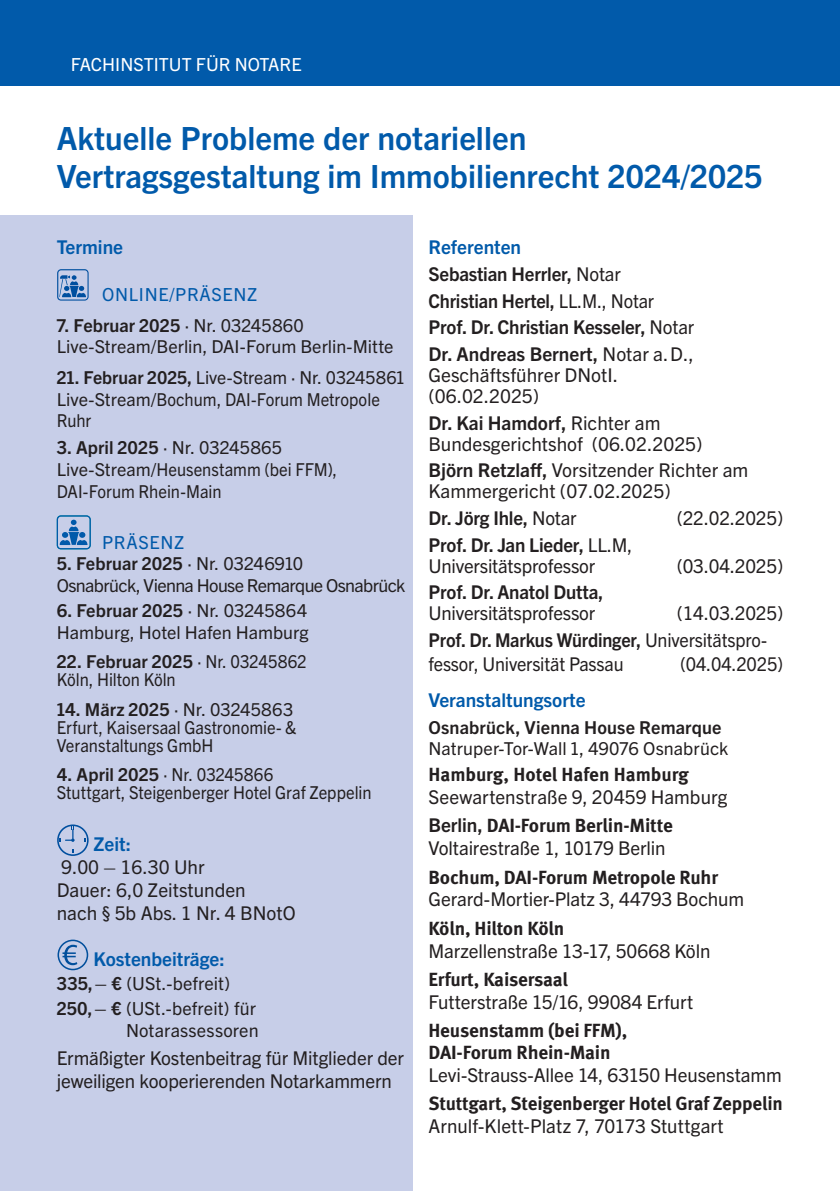
<style>
.page{position:relative;width:840px;height:1191px;background:#fff}
.page>*{position:absolute;margin:0;border:0;box-sizing:border-box;transform-origin:0 0}
.Titel_12_5_15pt_bold{font:700 32px/38.4px "Trade Gothic Next LT Pro";color:#015aaa}
.Fließtext{font:19px/22.8px "Trade Gothic Next LT Pro";letter-spacing:-.005em;color:#231f20}
.Fließtext-2{font:700 19px/22.4px "Meta OT";letter-spacing:-.01em;color:#231f20}
.Fließtext-3{font:19px/24px "Trade Gothic Next LT Pro";letter-spacing:-.005em;color:#231f20;scale:.95 1}
.Fließtext-4{font:700 19px "Trade Gothic Next LT Pro";letter-spacing:-.01em;color:#231f20}
.Fließtext-5{font:700 19px "Trade Gothic Next LT Pro";letter-spacing:-.01em;color:#231f20;scale:.95 1}
.Fließtext_Bold_Linie_unten{font:700 19px "Trade Gothic Next LT Pro";color:#015aaa}
.Fließtext-6{font:700 19px "Trade Gothic Next LT Pro";color:#015aaa}
.Titel_12_5_15pt_bold-2{font:700 19px "Trade Gothic Next LT Pro";color:#015aaa}
.t1{font:18px/21.6px "Trade Gothic Next LT Pro";letter-spacing:.005em;color:#231f20;text-align:right}
.t2{font:18px "Trade Gothic Next LT Pro";color:#fff}
.t3{font:18px "Trade Gothic Next LT Pro";letter-spacing:.04em;color:#015aaa}
.t4{font:17.8px/21.6px "Trade Gothic Next LT Pro";color:#231f20}
.t5{font:17.8px/18px "Trade Gothic Next LT Pro";color:#231f20;scale:.93 1}
.t6{font:17.8px/21.6px "Trade Gothic Next LT Pro";letter-spacing:-.035em;color:#231f20}
.t7{font:700 17.8px "Trade Gothic Next LT Pro";letter-spacing:.01em;color:#231f20}
.s1{font-weight:700}
.s2{font-weight:700;font-size:18px}
.s3{font-weight:700;color:#015aaa}
.s4{font-weight:400}
.s5{font-family:"Meta OT";font-weight:700}
.s6{font-family:"Trade Gothic Next LT Pro";font-weight:400}
</style>
<div class="page">
<div style="left:0;top:215px;width:412px;height:976px;background:#c7cee8"></div>
<div style="left:0;top:0;width:839px;height:85px;background:#015aaa"></div>
<svg style="left:57px;top:269px;width:32px;height:31px"></svg>
<svg style="left:57px;top:515px;width:34px;height:34px"></svg>
<svg style="left:57px;top:824px;width:32px;height:31px"></svg>
<svg style="left:57px;top:939px;width:31px;height:31px"></svg>
<p class="t2" style="left:71px;top:52px;width:232px">FACHINSTITUT FÜR NOTARE</p>
<p class="Titel_12_5_15pt_bold" style="left:57px;top:117px;width:707px">Aktuelle Probleme der notariellen<br>Vertragsgestaltung im Immobilienrecht 2024/2025</p>
<p class="Fließtext_Bold_Linie_unten" style="left:57px;top:234px;width:68px">Termine</p>
<p class="t3" style="left:102px;top:282px;width:157px">ONLINE/PRÄSENZ</p>
<p class="t4" style="left:57px;top:313px;width:338px"><span class="s1">7. Februar 2025</span> · Nr. 03245860<br>Live-Stream/Berlin, DAI-Forum Berlin-Mitte</p>
<p class="t4" style="left:57px;top:365px;width:349px"><span class="s1">21. Februar 2025,</span> Live-Stream · Nr. 03245861<br>Live-Stream/Bochum, DAI-Forum Metropole<br>Ruhr</p>
<p class="t4" style="left:57px;top:436px;width:282px"><span class="s2">3</span><span class="s1">. April 2025</span> · Nr. 03245865<br>Live-Stream/Heusenstamm (bei FFM),<br>DAI-Forum Rhein-Main</p>
<p class="t3" style="left:102px;top:530px;width:84px">PRÄSENZ</p>
<p class="t6" style="left:57px;top:552px;width:350px"><span class="s1">5. Februar 2025</span> · Nr. 03246910<br>Osnabrück, Vienna House Remarque Osnabrück</p>
<p class="t4" style="left:57px;top:598px;width:253px"><span class="s1">6. Februar 2025</span> · Nr. 03245864<br>Hamburg, Hotel Hafen Hamburg</p>
<p class="t5" style="left:57px;top:651px;width:270px"><span class="s1">22. Februar 2025</span> · Nr. 03245862<br>Köln, Hilton Köln</p>
<p class="t4" style="left:57px;top:699px;width:241px;line-height:18px"><span class="s2">14</span><span class="s1">. März 2025</span> · Nr. 03245863<br>Erfurt, Kaisersaal Gastronomie- &amp;<br>Veranstaltungs GmbH</p>
<p class="t5" style="left:57px;top:764px;width:340px"><span class="s1">4. April 2025</span> · Nr. 03245866<br>Stuttgart, Steigenberger Hotel Graf Zeppelin</p>
<p class="Fließtext" style="left:61px;top:831px;width:145px;text-indent:32px"><span class="s3">Zeit:<br></span>9.00 – 16.30 Uhr</p>
<p class="Fließtext" style="left:57px;top:877px;width:240px">Dauer: 6,0 Zeitstunden<br>nach § 5b Abs. 1 Nr. 4 BNotO</p>
<p class="Fließtext-6" style="left:93px;top:946px;width:133px">Kostenbeiträge:</p>
<p class="t1" style="left:57px;top:972px;width:175px"><span class="s1">335,– €</span> (USt.-befreit)</p>
<p class="t1" style="left:57px;top:996px;width:203px"><span class="s1">250,– €</span> (USt.-befreit) für<br>Notarassessoren</p>
<p class="Fließtext" style="left:57px;top:1045px;width:348px">Ermäßigter Kostenbeitrag für Mitglieder der jeweiligen kooperierenden Notarkammern</p>
<p class="Titel_12_5_15pt_bold-2" style="left:428px;top:234px;width:94px">Referenten</p>
<p class="Fließtext-4" style="left:428px;top:261px;width:194px">Sebastian Herrler, <span class="s4">Notar</span></p>
<p class="Fließtext-5" style="left:428px;top:287px;width:239px">Christian Hertel, <span class="s4">LL.M., Notar</span></p>
<p class="Fließtext-4" style="left:428px;top:314px;width:267px">Prof. Dr. Christian Kesseler, <span class="s4">Notar</span></p>
<p class="Fließtext" style="left:428px;top:342px;width:266px;line-height:21px"><span class="s1">Dr. Andreas Bernert,</span> Notar a.D.,<br>Geschäftsführer DNotI. (06.02.2025)</p>
<p class="Fließtext" style="left:428px;top:411px;width:275px;line-height:21px"><span class="s1">Dr. Kai Hamdorf,</span> Richter am<br>Bundesgerichtshof (06.02.2025)</p>
<p class="Fließtext" style="left:428px;top:459px;width:321px;line-height:21px"><span class="s1">Björn Retzlaff,</span> Vorsitzender Richter am<br>Kammergericht (07.02.2025)</p>
<p class="Fließtext-4" style="left:428px;top:505px;width:150px">Dr. Jörg Ihle, <span class="s4">Notar</span></p>
<p class="Fließtext" style="left:676px;top:505px;width:108px">(22.02.2025)</p>
<p class="Fließtext" style="left:428px;top:533px;width:205px;line-height:21px"><span class="s1">Prof. Dr. Jan Lieder,</span> LL.M,<br>Universitätsprofessor</p>
<p class="Fließtext" style="left:676px;top:553px;width:108px">(03.04.2025)</p>
<p class="Fließtext" style="left:428px;top:581px;width:176px;line-height:21px"><span class="s1">Prof. Dr. Anatol Dutta,<br></span>Universitätsprofessor</p>
<p class="Fließtext" style="left:676px;top:601px;width:108px">(14.03.2025)</p>
<p class="Fließtext-3" style="left:428px;top:627px;width:358px"><span class="s1">Prof. Dr. Markus Würdinger,</span> Universitätspro&shy;fessor, Universität Passau</p>
<p class="Fließtext-3" style="left:679px;top:651px;width:110px">(04.04.2025)</p>
<p class="Fließtext_Bold_Linie_unten" style="left:428px;top:686px;width:158px">Veranstaltungsorte</p>
<p class="t7" style="left:428px;top:715px;width:294px">Osnabrück, Vienna House Remarque</p>
<p class="t4" style="left:428px;top:737px;width:301px">Natruper-Tor-Wall 1, 49076 Osnabrück</p>
<p class="Fließtext" style="left:428px;top:761px;width:300px"><span class="s5">Hamburg, Hotel Hafen Hamburg<br></span>Seewartenstraße 9, 20459 Hamburg</p>
<p class="Fließtext" style="left:428px;top:812px;width:246px"><span class="s1">Berlin,</span> <span class="s5">DAI-Forum Berlin-Mitte<br></span>Voltairestraße 1, 10179 Berlin</p>
<p class="Fließtext" style="left:428px;top:864px;width:317px"><span class="s5">Bochum, DAI-Forum Metropole Ruhr<br></span>Gerard-Mortier-Platz 3, 44793 Bochum</p>
<p class="Fließtext" style="left:428px;top:915px;width:283px"><span class="s5">Köln, Hilton Köln<br></span>Marzellenstraße 13-17, 50668 Köln</p>
<p class="Fließtext" style="left:428px;top:966px;width:266px"><span class="s5">Erfurt, Kaisersaal<br></span>Futterstraße 15/16, 99084 Erfurt</p>
<p class="Fließtext-2" style="left:428px;top:1019px;width:354px">Heusenstamm (bei FFM),<br>DAI-Forum Rhein-Main<br><span class="s6">Levi-Strauss-Allee 14, 63150 Heusenstamm</span></p>
<p class="Fließtext-2" style="left:428px;top:1092px;width:356px">Stuttgart, Steigenberger Hotel Graf Zeppelin<br><span class="s6">Arnulf-Klett-Platz 7, 70173 Stuttgart</span></p>
</div>
